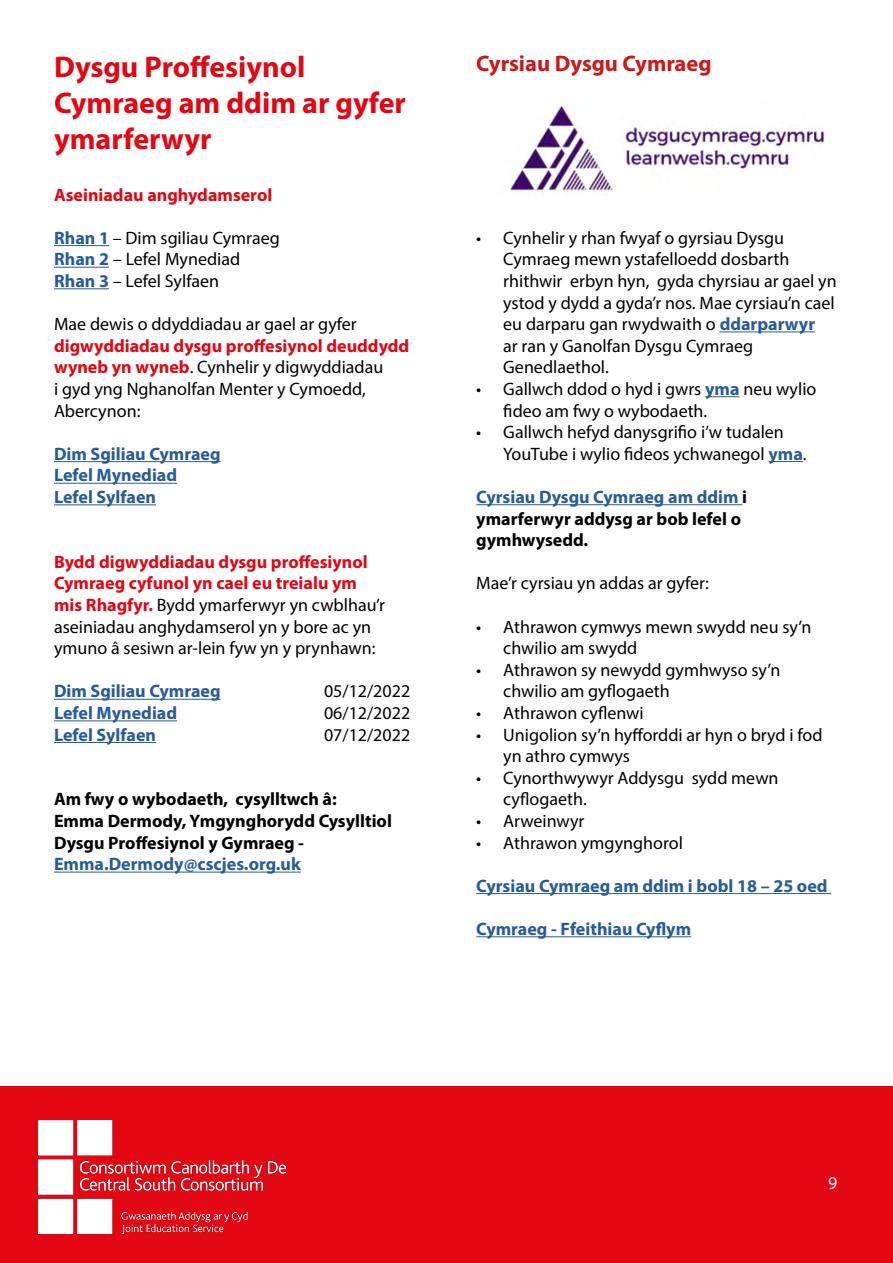
<style>
.page{position:relative;width:893px;height:1263px;background:#fff}
.page>*{position:absolute;margin:0;border:0;box-sizing:border-box;transform-origin:0 0}
.t1{font:700 30px/36px "Myriad Pro";color:#e30613}
.t2{font:700 22.5px "Myriad Pro";color:#cd1719}
.t3{font:18px/21.6px "Myriad Pro";color:#000}
.t4{font:700 18px/21.6px "Myriad Pro";color:#275b9b}
.t5{font:700 18px/21.6px "Myriad Pro";color:#000}
.t6{font:700 18px "Myriad Pro";color:#e30613}
.t7{font:18px "Myriad Pro";color:#fff}
.s1{font-weight:700;color:#275b9b}
.s2{font-weight:700;color:#e30613}
.s3{color:#275b9b}
</style>
<div class="page">
<div style="left:0;top:1086px;width:893px;height:177px;background:#e30613"></div>
<img style="left:38px;top:1120px;width:248px;height:113px">
<hr style="left:54px;top:245px;width:55px;height:1px;background:#275b9b">
<hr style="left:54px;top:267px;width:55px;height:1px;background:#275b9b">
<hr style="left:54px;top:288px;width:55px;height:1px;background:#275b9b">
<hr style="left:54px;top:461px;width:167px;height:1px;background:#275b9b">
<hr style="left:54px;top:483px;width:123px;height:1px;background:#275b9b">
<hr style="left:54px;top:504px;width:102px;height:1px;background:#275b9b">
<hr style="left:54px;top:699px;width:167px;height:1px;background:#275b9b">
<hr style="left:54px;top:720px;width:123px;height:1px;background:#275b9b">
<hr style="left:54px;top:742px;width:102px;height:1px;background:#275b9b">
<hr style="left:54px;top:872px;width:247px;height:1px;background:#275b9b">
<hr style="left:720px;top:331px;width:95px;height:1px;background:#275b9b">
<hr style="left:705px;top:396px;width:35px;height:1px;background:#275b9b">
<hr style="left:768px;top:461px;width:35px;height:1px;background:#275b9b">
<hr style="left:476px;top:504px;width:266px;height:1px;background:#275b9b">
<hr style="left:476px;top:893px;width:355px;height:1px;background:#275b9b">
<hr style="left:476px;top:936px;width:215px;height:1px;background:#275b9b">
<img style="left:510px;top:105px;width:315px;height:91px">
<h1 class="t1" style="left:54px;top:47px;width:353px">Dysgu Proffesiynol<br>Cymraeg am ddim ar gyfer ymarferwyr</h1>
<p class="t6" style="left:54px;top:183px;width:220px">Aseiniadau anghydamserol</p>
<p class="t3" style="left:54px;top:227px;width:227px"><span class="s1">Rhan 1</span> – Dim sgiliau Cymraeg<br><span class="s1">Rhan 2</span> – Lefel Mynediad<br><span class="s1">Rhan 3</span> – Lefel Sylfaen</p>
<p class="t3" style="left:54px;top:313px;width:304px">Mae dewis o ddyddiadau ar gael ar gyfer</p>
<p class="t3" style="left:54px;top:335px;width:357px"><span class="s2">digwyddiadau dysgu proffesiynol deuddydd wyneb yn wyneb</span>. Cynhelir y digwyddiadau<br>i gyd yng Nghanolfan Menter y Cymoedd, Abercynon:</p>
<p class="t4" style="left:54px;top:442px;width:168px">Dim Sgiliau Cymraeg<br>Lefel Mynediad<br>Lefel Sylfaen</p>
<p class="t3" style="left:54px;top:551px;width:333px"><span class="s2">Bydd digwyddiadau dysgu proffesiynol Cymraeg cyfunol yn cael eu treialu ym mis Rhagfyr.</span> Bydd ymarferwyr yn cwblhau’r aseiniadau anghydamserol yn y bore ac yn ymuno â sesiwn ar-lein fyw yn y prynhawn:</p>
<p class="t4" style="left:54px;top:680px;width:168px">Dim Sgiliau Cymraeg</p>
<p class="t3" style="left:324px;top:680px;width:88px">05/12/2022</p>
<p class="t4" style="left:54px;top:702px;width:125px">Lefel Mynediad</p>
<p class="t3" style="left:324px;top:702px;width:88px">06/12/2022</p>
<p class="t4" style="left:54px;top:723px;width:104px">Lefel Sylfaen</p>
<p class="t3" style="left:324px;top:723px;width:88px">07/12/2022</p>
<p class="t5" style="left:54px;top:788px;width:339px">Am fwy o wybodaeth, cysylltwch â:<br>Emma Dermody, Ymgynghorydd Cysylltiol<br>Dysgu Proffesiynol y Gymraeg -</p>
<p class="t4" style="left:54px;top:853px;width:248px">Emma.Dermody@cscjes.org.uk</p>
<p class="t2" style="left:476px;top:49px;width:237px">Cyrsiau Dysgu Cymraeg</p>
<p class="t3" style="left:503px;top:227px;width:335px;text-indent:-27px">• Cynhelir y rhan fwyaf o gyrsiau Dysgu Cymraeg mewn ystafelloedd dosbarth rhithwir erbyn hyn, gyda chyrsiau ar gael yn ystod y dydd a gyda’r nos. Mae cyrsiau’n cael eu darparu gan rwydwaith o <span class="s1">ddarparwyr<br></span>ar ran y Ganolfan Dysgu Cymraeg Genedlaethol.</p>
<p class="t3" style="left:503px;top:378px;width:315px;text-indent:-27px">• Gallwch ddod o hyd i gwrs <span class="s1">yma</span> neu wylio fideo am fwy o wybodaeth.</p>
<p class="t3" style="left:503px;top:421px;width:305px;text-indent:-27px">• Gallwch hefyd danysgrifio i’w tudalen<br>YouTube i wylio fideos ychwanegol <span class="s1">yma</span>.</p>
<p class="t5" style="left:476px;top:485px;width:272px"><span class="s3">Cyrsiau Dysgu Cymraeg am ddim</span> i ymarferwyr addysg ar bob lefel o gymhwysedd.</p>
<p class="t3" style="left:476px;top:572px;width:234px">Mae’r cyrsiau yn addas ar gyfer:</p>
<p class="t3" style="left:503px;top:615px;width:310px;text-indent:-27px">• Athrawon cymwys mewn swydd neu sy’n chwilio am swydd</p>
<p class="t3" style="left:503px;top:659px;width:279px;text-indent:-27px">• Athrawon sy newydd gymhwyso sy’n chwilio am gyflogaeth</p>
<p class="t3" style="left:476px;top:702px;width:169px">• Athrawon cyflenwi</p>
<p class="t3" style="left:503px;top:723px;width:321px;text-indent:-27px">• Unigolion sy’n hyfforddi ar hyn o bryd i fod yn athro cymwys</p>
<p class="t3" style="left:503px;top:767px;width:277px;text-indent:-27px">• Cynorthwywyr Addysgu sydd mewn cyflogaeth.</p>
<p class="t3" style="left:476px;top:810px;width:110px">• Arweinwyr</p>
<p class="t3" style="left:476px;top:831px;width:208px">• Athrawon ymgynghorol</p>
<p class="t4" style="left:476px;top:874px;width:353px">Cyrsiau Cymraeg am ddim i bobl 18 – 25 oed</p>
<p class="t4" style="left:476px;top:917px;width:216px">Cymraeg - Ffeithiau Cyflym</p>
<p class="t7" style="left:828px;top:1172px;width:11px">9</p>
</div>
